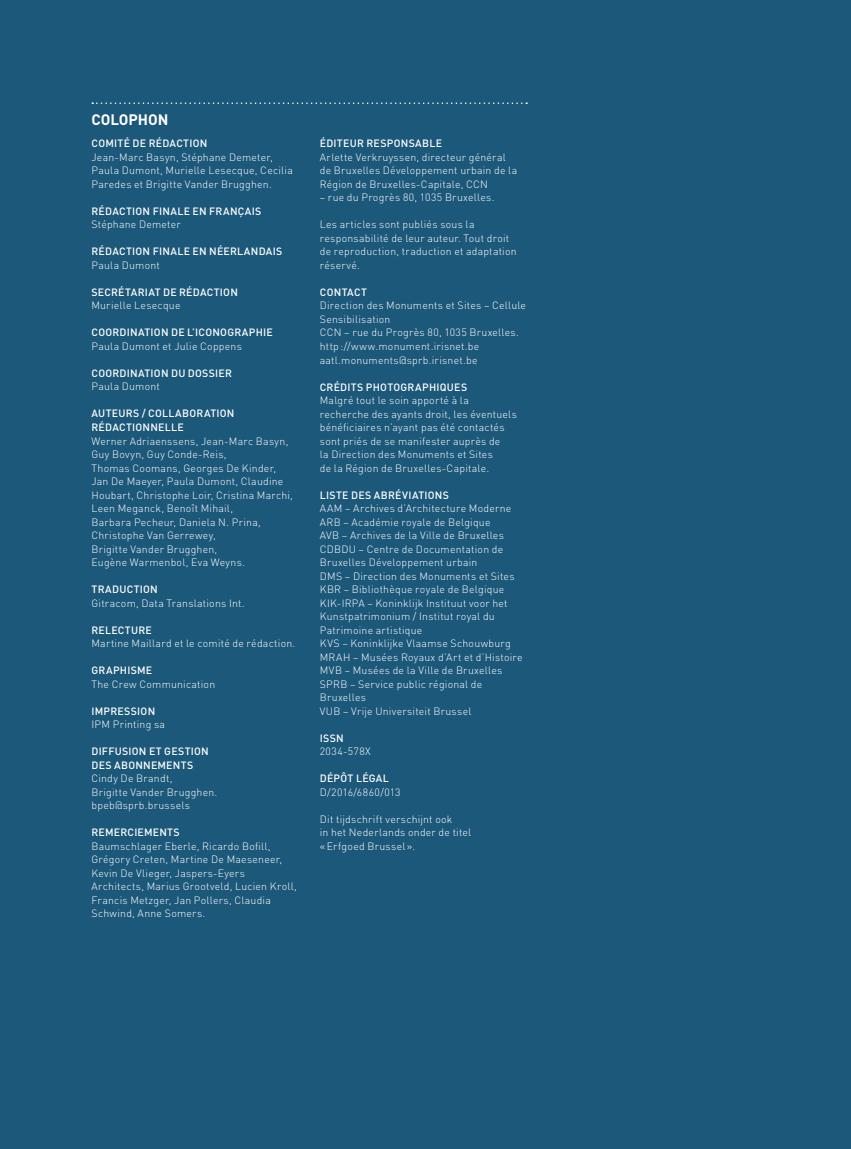
<style>
.page{position:relative;width:851px;height:1149px;background:#fff}
.page>*{position:absolute;margin:0;border:0;box-sizing:border-box;transform-origin:0 0}
.t1{font:700 15px "DIN";color:#fff}
.t2{font:300 10.5px/13.5px "DIN";letter-spacing:.02em;color:#fff}
.t3{font:500 10.5px/13.5px "DIN";letter-spacing:.025em;color:#fff}
.t4{font:300 10.5px "DIN";letter-spacing:.04em;color:#fff}
</style>
<div class="page">
<div style="left:0;top:0;width:850px;height:1148px;background:#1c587a"></div>
<svg style="left:92px;top:102px;width:435px;height:2px"></svg>
<h1 class="t1" style="left:91px;top:110px;width:78px">COLOPHON</h1>
<p class="t3" style="left:91px;top:136px;width:117px">COMITÉ DE RÉDACTION</p>
<p class="t2" style="left:91px;top:150px;width:203px">Jean-Marc Basyn, Stéphane Demeter,<br>Paula Dumont, Murielle Lesecque, Cecilia<br>Paredes et Brigitte Vander Brugghen.</p>
<p class="t3" style="left:91px;top:204px;width:171px">RÉDACTION FINALE EN FRANÇAIS</p>
<p class="t2" style="left:91px;top:218px;width:91px">Stéphane Demeter</p>
<p class="t3" style="left:91px;top:244px;width:192px">RÉDACTION FINALE EN NÉERLANDAIS</p>
<p class="t2" style="left:91px;top:258px;width:70px">Paula Dumont</p>
<p class="t3" style="left:91px;top:285px;width:148px">SECRÉTARIAT DE RÉDACTION</p>
<p class="t2" style="left:91px;top:299px;width:90px">Murielle Lesecque</p>
<p class="t3" style="left:91px;top:325px;width:183px">COORDINATION DE L’ICONOGRAPHIE</p>
<p class="t2" style="left:91px;top:339px;width:152px">Paula Dumont et Julie Coppens</p>
<p class="t3" style="left:91px;top:366px;width:142px">COORDINATION DU DOSSIER</p>
<p class="t2" style="left:91px;top:380px;width:70px">Paula Dumont</p>
<p class="t3" style="left:91px;top:406px;width:144px">AUTEURS / COLLABORATION<br>RÉDACTIONNELLE</p>
<p class="t2" style="left:91px;top:434px;width:203px">Werner Adriaenssens, Jean-Marc Basyn, Guy Bovyn, Guy Conde-Reis,<br>Thomas Coomans, Georges De Kinder, Jan De Maeyer, Paula Dumont, Claudine Houbart, Christophe Loir, Cristina Marchi, Leen Meganck, Benoît Mihail,<br>Barbara Pecheur, Daniela N. Prina, Christophe Van Gerrewey,<br>Brigitte Vander Brugghen,<br>Eugène Warmenbol, Eva Weyns.</p>
<p class="t3" style="left:91px;top:582px;width:68px">TRADUCTION</p>
<p class="t2" style="left:91px;top:596px;width:155px">Gitracom, Data Translations Int.</p>
<p class="t3" style="left:91px;top:622px;width:62px">RELECTURE</p>
<p class="t2" style="left:91px;top:636px;width:205px">Martine Maillard et le comité de rédaction.</p>
<p class="t3" style="left:91px;top:663px;width:62px">GRAPHISME</p>
<p class="t2" style="left:91px;top:677px;width:125px">The Crew Communication</p>
<p class="t3" style="left:91px;top:703px;width:65px">IMPRESSION</p>
<p class="t2" style="left:91px;top:717px;width:75px">IPM Printing sa</p>
<p class="t3" style="left:91px;top:744px;width:119px">DIFFUSION ET GESTION<br>DES ABONNEMENTS</p>
<p class="t2" style="left:91px;top:771px;width:127px">Cindy De Brandt,<br>Brigitte Vander Brugghen. bpeb@sprb.brussels</p>
<p class="t3" style="left:91px;top:825px;width:90px">REMERCIEMENTS</p>
<p class="t2" style="left:91px;top:839px;width:207px">Baumschlager Eberle, Ricardo Bofill, Grégory Creten, Martine De Maeseneer, Kevin De Vlieger, Jaspers-Eyers Architects, Marius Grootveld, Lucien Kroll, Francis Metzger, Jan Pollers, Claudia Schwind, Anne Somers.</p>
<p class="t3" style="left:320px;top:136px;width:124px">ÉDITEUR RESPONSABLE</p>
<p class="t2" style="left:320px;top:150px;width:199px">Arlette Verkruyssen, directeur général de Bruxelles Développement urbain de la<br>Région de Bruxelles-Capitale, CCN</p>
<p class="t2" style="left:320px;top:191px;width:176px">– rue du Progrès 80, 1035 Bruxelles.</p>
<p class="t2" style="left:320px;top:218px;width:198px">Les articles sont publiés sous la responsabilité de leur auteur. Tout droit de reproduction, traduction et adaptation réservé.</p>
<p class="t3" style="left:320px;top:285px;width:49px">CONTACT</p>
<p class="t2" style="left:320px;top:299px;width:208px">Direction des Monuments et Sites – Cellule Sensibilisation<br>CCN – rue du Progrès 80, 1035 Bruxelles. http://www.monument.irisnet.be aatl.monuments@sprb.irisnet.be</p>
<p class="t3" style="left:320px;top:379px;width:149px">CRÉDITS PHOTOGRAPHIQUES</p>
<p class="t2" style="left:320px;top:393px;width:198px">Malgré tout le soin apporté à la recherche des ayants droit, les éventuels bénéficiaires n’ayant pas été contactés sont priés de se manifester auprès de<br>la Direction des Monuments et Sites<br>de la Région de Bruxelles-Capitale.</p>
<p class="t3" style="left:320px;top:487px;width:131px">LISTE DES ABRÉVIATIONS</p>
<p class="t2" style="left:320px;top:501px;width:204px">AAM – Archives d’Architecture Moderne ARB – Académie royale de Belgique<br>AVB – Archives de la Ville de Bruxelles CDBDU – Centre de Documentation de Bruxelles Développement urbain<br>DMS – Direction des Monuments et Sites KBR – Bibliothèque royale de Belgique KIK-IRPA – Koninklijk Instituut voor het Kunstpatrimonium / Institut royal du Patrimoine artistique<br>KVS – Koninklijke Vlaamse Schouwburg MRAH – Musées Royaux d’Art et d’Histoire MVB – Musées de la Ville de Bruxelles SPRB – Service public régional de Bruxelles<br>VUB – Vrije Universiteit Brussel</p>
<p class="t3" style="left:320px;top:730px;width:25px">ISSN</p>
<p class="t4" style="left:320px;top:745px;width:52px">2034-578X</p>
<p class="t3" style="left:320px;top:771px;width:71px">DÉPÔT LÉGAL</p>
<p class="t2" style="left:320px;top:785px;width:82px">D/2016/6860/013</p>
<p class="t2" style="left:320px;top:812px;width:153px">Dit tijdschrift verschijnt ook<br>in het Nederlands onder de titel «Erfgoed Brussel».</p>
</div>
